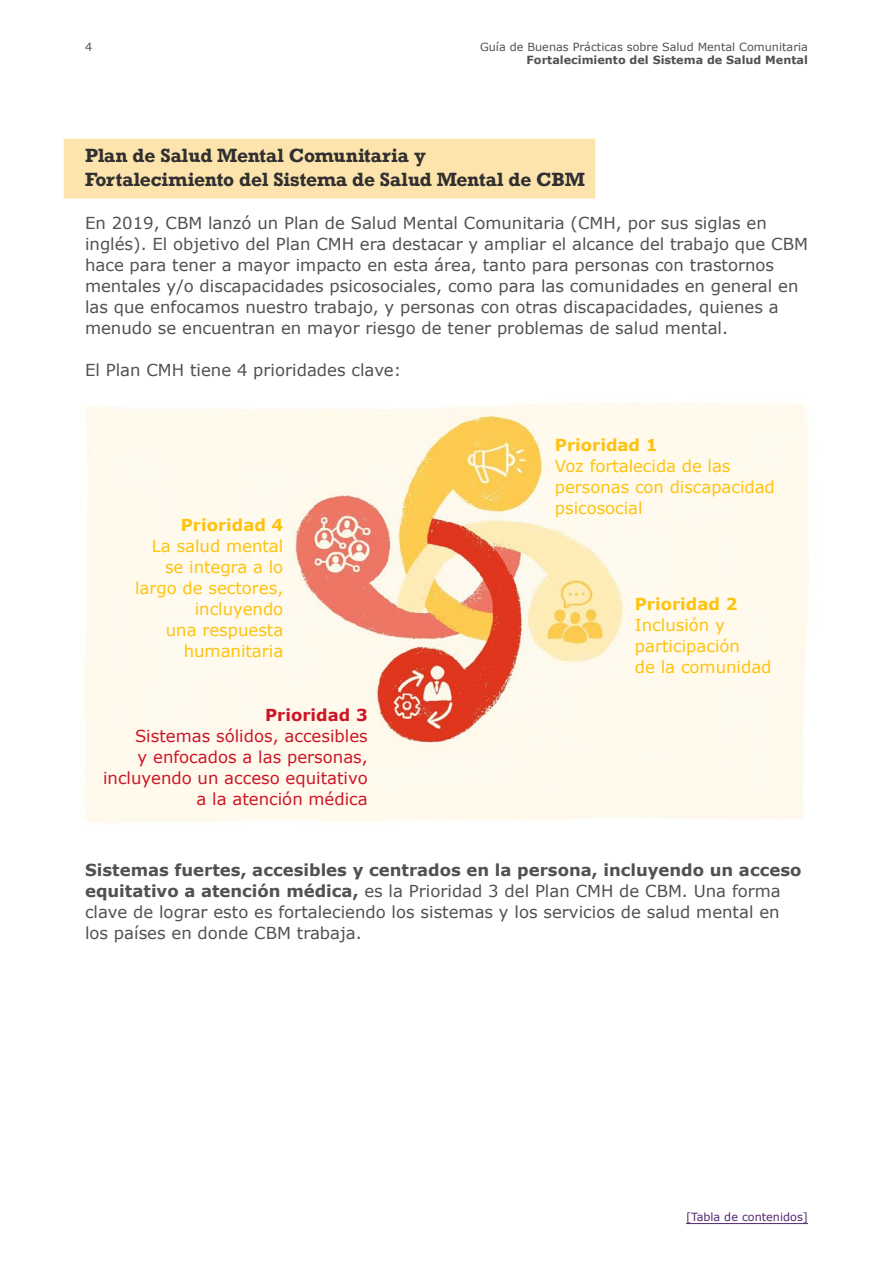
<style>
.page{position:relative;width:893px;height:1263px;background:#fff}
.page>*{position:absolute;margin:0;border:0;box-sizing:border-box;transform-origin:0 0}
.t1{font:700 18px/24px "Rockwell";letter-spacing:-.005em;color:#312f30}
.t2{font:16.5px/21px "Verdana";color:#4f5153}
.t3{font:16.5px/21px "Verdana";color:#fec210}
.t4{font:16.5px/21px "Verdana";color:#cd1527;text-align:right}
.t5{font:700 16.5px "Verdana";color:#fec210}
.t6{font:700 16.5px "Verdana";color:#cd1527}
.t7{font:11.25px "Verdana";color:#4f5153}
.t8{font:700 11.25px "Verdana";color:#4f5153}
.t9{font:11.25px "Verdana";color:#552770}
.s1{font-weight:700}
</style>
<div class="page">
<hr style="left:686px;top:1223px;width:122px;height:1px;background:#552770">
<div style="left:64px;top:139px;width:531px;height:60px;background:#fce4ac"></div>
<img style="left:84px;top:402px;width:725px;height:421px">
<p class="t7" style="left:85px;top:39px;width:9px">4</p>
<p class="t7" style="left:480px;top:39px;width:329px">Guía de Buenas Prácticas sobre Salud Mental Comunitaria</p>
<p class="t8" style="left:527px;top:52px;width:283px">Fortalecimiento del Sistema de Salud Mental</p>
<p class="t1" style="left:85px;top:144px;width:501px">Plan de Salud Mental Comunitaria y<br>Fortalecimiento del Sistema de Salud Mental de CBM</p>
<p class="t2" style="left:85px;top:212px;width:724px">En 2019, CBM lanzó un Plan de Salud Mental Comunitaria (CMH, por sus siglas en inglés). El objetivo del Plan CMH era destacar y ampliar el alcance del trabajo que CBM hace para tener a mayor impacto en esta área, tanto para personas con trastornos mentales y/o discapacidades psicosociales, como para las comunidades en general en las que enfocamos nuestro trabajo, y personas con otras discapacidades, quienes a menudo se encuentran en mayor riesgo de tener problemas de salud mental.</p>
<p class="t2" style="left:85px;top:359px;width:318px">El Plan CMH tiene 4 prioridades clave:</p>
<p class="t5" style="left:181px;top:514px;width:104px">Prioridad 4</p>
<p class="t3" style="left:135px;top:536px;width:150px;text-align:right">La salud mental se integra a lo largo de sectores, incluyendo<br>una respuesta humanitaria</p>
<p class="t6" style="left:265px;top:703px;width:104px">Prioridad 3</p>
<p class="t4" style="left:103px;top:725px;width:266px">Sistemas sólidos, accesibles<br>y enfocados a las personas, incluyendo un acceso equitativo a la atención médica</p>
<p class="t5" style="left:555px;top:433px;width:104px">Prioridad 1</p>
<p class="t3" style="left:555px;top:455px;width:221px">Voz fortalecida de las personas con discapacidad psicosocial</p>
<p class="t5" style="left:635px;top:592px;width:104px">Prioridad 2</p>
<p class="t3" style="left:635px;top:614px;width:138px">Inclusión y participación<br>de la comunidad</p>
<p class="t2" style="left:85px;top:859px;width:718px"><span class="s1">Sistemas fuertes, accesibles y centrados en la persona, incluyendo un acceso equitativo a atención médica,</span> es la Prioridad 3 del Plan CMH de CBM. Una forma clave de lograr esto es fortaleciendo los sistemas y los servicios de salud mental en los países en donde CBM trabaja.</p>
<p class="t9" style="left:686px;top:1209px;width:123px">[Tabla de contenidos]</p>
</div>
